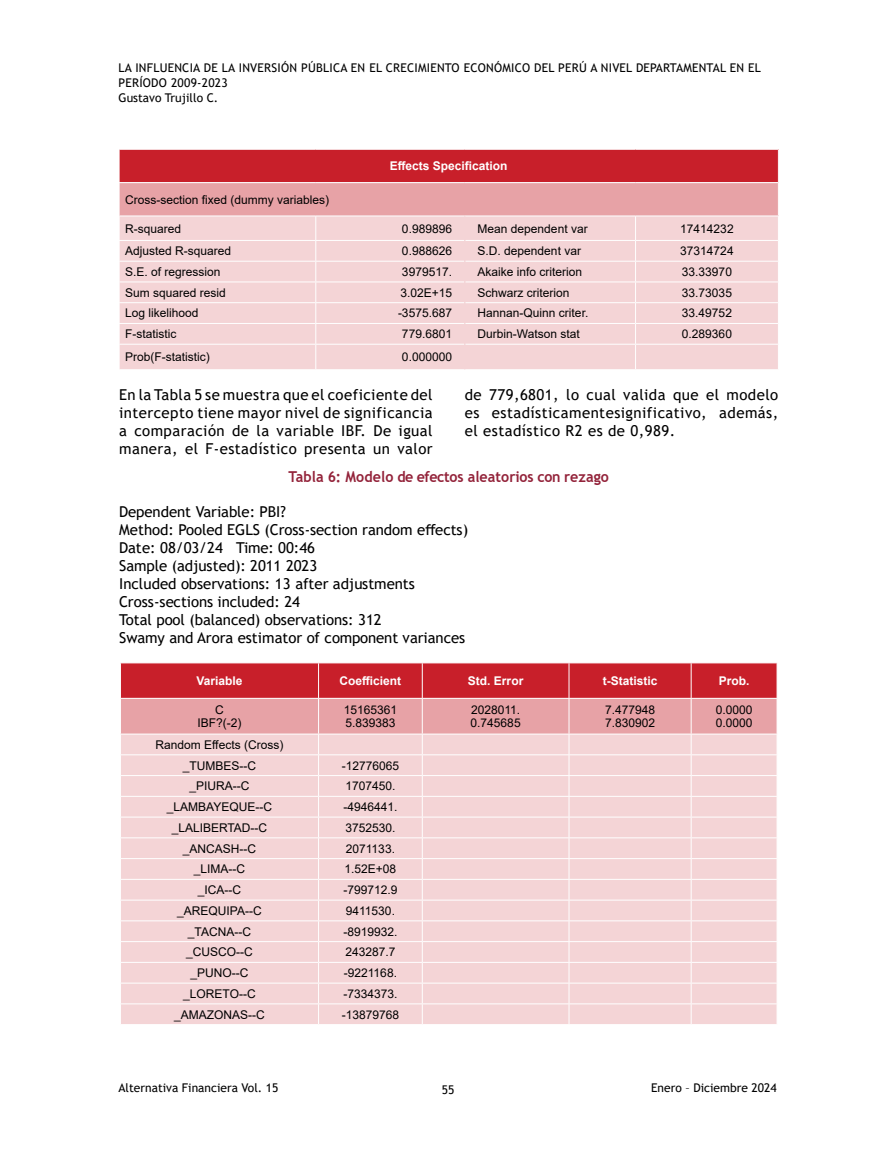
<style>
.page{position:relative;width:872px;height:1149px;background:#fff}
.page>*{position:absolute;margin:0;border:0;box-sizing:border-box;transform-origin:0 0}
.CUERPO_texto{font:15px/18px "Trebuchet MS";letter-spacing:-.005em;color:#000;text-align:justify}
.TÍTULO-TABLA{font:700 15px "Trebuchet MS";color:#93233a;scale:.95 1}
.TABLA-TEXTO{font:12px "Arial";color:#000}
.t1{font:12px/15px "Trebuchet MS";letter-spacing:.02em;color:#000}
.TABLA_TEXTO_9_espaci{font:12px "Arial";color:#000}
.TABLA-TEXTO-2{font:700 12px "Arial";color:#fff}
.t2{font:12px "Trebuchet MS";color:#000}
</style>
<div class="page">
<div style="left:119px;top:149px;width:659px;height:33px;background:#c81f2a"></div>
<div style="left:119px;top:182px;width:659px;height:34px;background:#e7a2a6"></div>
<div style="left:120px;top:216px;width:658px;height:153px;background:#f4d4d6"></div>
<hr style="left:119px;top:149px;width:197px;height:1px;background:#fff">
<hr style="left:119px;top:150px;width:1px;height:32px;background:#fff">
<hr style="left:316px;top:149px;width:149px;height:1px;background:#fff">
<hr style="left:465px;top:149px;width:170px;height:1px;background:#fff">
<hr style="left:635px;top:149px;width:143px;height:1px;background:#fff">
<hr style="left:119px;top:182px;width:197px;height:1px;background:#fff">
<hr style="left:119px;top:183px;width:1px;height:32px;background:#fff">
<hr style="left:316px;top:182px;width:149px;height:1px;background:#fff">
<hr style="left:465px;top:182px;width:170px;height:1px;background:#fff">
<hr style="left:635px;top:182px;width:143px;height:1px;background:#fff">
<hr style="left:119px;top:215px;width:197px;height:1px;background:#fff">
<hr style="left:316px;top:215px;width:149px;height:1px;background:#fff">
<hr style="left:465px;top:215px;width:170px;height:1px;background:#fff">
<hr style="left:635px;top:215px;width:143px;height:1px;background:#fff">
<hr style="left:119px;top:240px;width:197px;height:1px;background:#fff">
<hr style="left:316px;top:240px;width:148px;height:1px;background:#fff">
<hr style="left:465px;top:240px;width:170px;height:1px;background:#fff">
<hr style="left:635px;top:240px;width:143px;height:1px;background:#fff">
<hr style="left:119px;top:261px;width:197px;height:1px;background:#fff">
<hr style="left:316px;top:261px;width:148px;height:1px;background:#fff">
<hr style="left:465px;top:261px;width:170px;height:1px;background:#fff">
<hr style="left:635px;top:261px;width:143px;height:1px;background:#fff">
<hr style="left:119px;top:281px;width:197px;height:1px;background:#fff">
<hr style="left:316px;top:281px;width:148px;height:1px;background:#fff">
<hr style="left:465px;top:281px;width:170px;height:1px;background:#fff">
<hr style="left:635px;top:281px;width:143px;height:1px;background:#fff">
<hr style="left:119px;top:302px;width:197px;height:1px;background:#fff">
<hr style="left:316px;top:302px;width:148px;height:1px;background:#fff">
<hr style="left:465px;top:302px;width:170px;height:1px;background:#fff">
<hr style="left:635px;top:302px;width:143px;height:1px;background:#fff">
<hr style="left:119px;top:323px;width:197px;height:1px;background:#fff">
<hr style="left:316px;top:323px;width:148px;height:1px;background:#fff">
<hr style="left:465px;top:323px;width:170px;height:1px;background:#fff">
<hr style="left:635px;top:323px;width:143px;height:1px;background:#fff">
<hr style="left:119px;top:344px;width:197px;height:1px;background:#fff">
<svg style="left:119px;top:216px;width:1px;height:153px"></svg>
<hr style="left:316px;top:344px;width:148px;height:1px;background:#fff">
<svg style="left:315px;top:216px;width:1px;height:153px"></svg>
<hr style="left:465px;top:344px;width:170px;height:1px;background:#fff">
<hr style="left:635px;top:344px;width:143px;height:1px;background:#fff">
<svg style="left:635px;top:216px;width:1px;height:153px"></svg>
<svg style="left:464px;top:216px;width:1px;height:153px"></svg>
<svg style="left:120px;top:662px;width:657px;height:361px;background:#efc0c3"></svg>
<p class="t1" style="left:119px;top:60px;width:644px">LA INFLUENCIA DE LA INVERSIÓN PÚBLICA EN EL CRECIMIENTO ECONÓMICO DEL PERÚ A NIVEL DEPARTAMENTAL EN EL<br>PERÍODO 2009-2023<br>Gustavo Trujillo C.</p>
<p class="TABLA-TEXTO-2" style="left:390px;top:158px;width:119px">Effects Specification</p>
<p class="TABLA-TEXTO" style="left:125px;top:191px;width:206px">Cross-section fixed (dummy variables)</p>
<p class="TABLA-TEXTO" style="left:125px;top:220px;width:58px">R-squared</p>
<p class="TABLA-TEXTO" style="left:402px;top:220px;width:52px">0.989896</p>
<p class="TABLA-TEXTO" style="left:477px;top:220px;width:112px">Mean dependent var</p>
<p class="TABLA-TEXTO" style="left:680px;top:220px;width:55px">17414232</p>
<p class="TABLA-TEXTO" style="left:125px;top:242px;width:108px">Adjusted R-squared</p>
<p class="TABLA-TEXTO" style="left:402px;top:242px;width:52px">0.988626</p>
<p class="TABLA-TEXTO" style="left:477px;top:242px;width:105px">S.D. dependent var</p>
<p class="TABLA-TEXTO" style="left:680px;top:242px;width:55px">37314724</p>
<p class="TABLA-TEXTO" style="left:125px;top:263px;width:97px">S.E. of regression</p>
<p class="TABLA-TEXTO" style="left:402px;top:263px;width:52px">3979517.</p>
<p class="TABLA-TEXTO" style="left:477px;top:263px;width:106px">Akaike info criterion</p>
<p class="TABLA-TEXTO" style="left:682px;top:263px;width:52px">33.33970</p>
<p class="TABLA-TEXTO" style="left:125px;top:284px;width:102px">Sum squared resid</p>
<p class="TABLA-TEXTO" style="left:400px;top:284px;width:53px">3.02E+15</p>
<p class="TABLA-TEXTO" style="left:477px;top:284px;width:94px">Schwarz criterion</p>
<p class="TABLA-TEXTO" style="left:682px;top:284px;width:52px">33.73035</p>
<p class="TABLA-TEXTO" style="left:125px;top:305px;width:75px">Log likelihood</p>
<p class="TABLA-TEXTO" style="left:398px;top:305px;width:56px">-3575.687</p>
<p class="TABLA-TEXTO" style="left:477px;top:305px;width:112px">Hannan-Quinn criter.</p>
<p class="TABLA-TEXTO" style="left:682px;top:305px;width:52px">33.49752</p>
<p class="TABLA-TEXTO" style="left:125px;top:325px;width:53px">F-statistic</p>
<p class="TABLA-TEXTO" style="left:402px;top:325px;width:52px">779.6801</p>
<p class="TABLA-TEXTO" style="left:477px;top:325px;width:104px">Durbin-Watson stat</p>
<p class="TABLA-TEXTO" style="left:682px;top:325px;width:52px">0.289360</p>
<p class="TABLA-TEXTO" style="left:125px;top:349px;width:86px">Prob(F-statistic)</p>
<p class="TABLA-TEXTO" style="left:402px;top:349px;width:52px">0.000000</p>
<p class="CUERPO_texto" style="left:119px;top:385px;width:315px">En la Tabla 5 se muestra que el coeficiente del intercepto tiene mayor nivel de significancia a comparación de la variable IBF. De igual manera, el F-estadístico presenta un valor</p>
<p class="CUERPO_texto" style="left:465px;top:385px;width:315px">de 779,6801, lo cual valida que el modelo es estadísticamentesignificativo, además, el estadístico R2 es de 0,989.</p>
<p class="TÍTULO-TABLA" style="left:288px;top:467px;width:339px">Tabla 6: Modelo de efectos aleatorios con rezago</p>
<p class="CUERPO_texto" style="left:119px;top:502px;width:168px">Dependent Variable: PBI?</p>
<p class="CUERPO_texto" style="left:119px;top:520px;width:351px">Method: Pooled EGLS (Cross-section random effects)</p>
<p class="CUERPO_texto" style="left:119px;top:538px;width:197px">Date: 08/03/24 Time: 00:46</p>
<p class="CUERPO_texto" style="left:119px;top:556px;width:200px">Sample (adjusted): 2011 2023</p>
<p class="CUERPO_texto" style="left:119px;top:574px;width:297px">Included observations: 13 after adjustments</p>
<p class="CUERPO_texto" style="left:119px;top:592px;width:182px">Cross-sections included: 24</p>
<p class="CUERPO_texto" style="left:119px;top:610px;width:264px">Total pool (balanced) observations: 312</p>
<p class="CUERPO_texto" style="left:119px;top:628px;width:347px">Swamy and Arora estimator of component variances</p>
<p class="TABLA-TEXTO-2" style="left:196px;top:672px;width:48px">Variable</p>
<p class="TABLA-TEXTO-2" style="left:339px;top:672px;width:63px">Coefficient</p>
<p class="TABLA-TEXTO-2" style="left:468px;top:672px;width:57px">Std. Error</p>
<p class="TABLA-TEXTO-2" style="left:603px;top:672px;width:56px">t-Statistic</p>
<p class="TABLA-TEXTO-2" style="left:718px;top:672px;width:32px">Prob.</p>
<p class="TABLA_TEXTO_9_espaci" style="left:215px;top:701px;width:10px">C</p>
<p class="TABLA_TEXTO_9_espaci" style="left:197px;top:714px;width:46px">IBF?(-2)</p>
<p class="TABLA_TEXTO_9_espaci" style="left:344px;top:701px;width:55px">15165361</p>
<p class="TABLA_TEXTO_9_espaci" style="left:345px;top:714px;width:52px">5.839383</p>
<p class="TABLA_TEXTO_9_espaci" style="left:471px;top:701px;width:51px">2028011.</p>
<p class="TABLA_TEXTO_9_espaci" style="left:470px;top:714px;width:52px">0.745685</p>
<p class="TABLA_TEXTO_9_espaci" style="left:605px;top:701px;width:52px">7.477948</p>
<p class="TABLA_TEXTO_9_espaci" style="left:605px;top:714px;width:52px">7.830902</p>
<p class="TABLA_TEXTO_9_espaci" style="left:715px;top:701px;width:38px">0.0000</p>
<p class="TABLA_TEXTO_9_espaci" style="left:715px;top:714px;width:38px">0.0000</p>
<p class="TABLA-TEXTO" style="left:156px;top:736px;width:129px">Random Effects (Cross)</p>
<p class="TABLA-TEXTO" style="left:183px;top:756px;width:75px">_TUMBES--C</p>
<p class="TABLA-TEXTO" style="left:342px;top:756px;width:59px">-12776065</p>
<p class="TABLA-TEXTO" style="left:189px;top:777px;width:61px">_PIURA--C</p>
<p class="TABLA-TEXTO" style="left:345px;top:777px;width:52px">1707450.</p>
<p class="TABLA-TEXTO" style="left:167px;top:798px;width:107px">_LAMBAYEQUE--C</p>
<p class="TABLA-TEXTO" style="left:343px;top:798px;width:56px">-4946441.</p>
<p class="TABLA-TEXTO" style="left:172px;top:819px;width:97px">_LALIBERTAD--C</p>
<p class="TABLA-TEXTO" style="left:345px;top:819px;width:52px">3752530.</p>
<p class="TABLA-TEXTO" style="left:183px;top:839px;width:75px">_ANCASH--C</p>
<p class="TABLA-TEXTO" style="left:346px;top:839px;width:51px">2071133.</p>
<p class="TABLA-TEXTO" style="left:194px;top:860px;width:53px">_LIMA--C</p>
<p class="TABLA-TEXTO" style="left:344px;top:860px;width:53px">1.52E+08</p>
<p class="TABLA-TEXTO" style="left:198px;top:881px;width:45px">_ICA--C</p>
<p class="TABLA-TEXTO" style="left:343px;top:881px;width:56px">-799712.9</p>
<p class="TABLA-TEXTO" style="left:177px;top:902px;width:86px">_AREQUIPA--C</p>
<p class="TABLA-TEXTO" style="left:346px;top:902px;width:51px">9411530.</p>
<p class="TABLA-TEXTO" style="left:188px;top:922px;width:65px">_TACNA--C</p>
<p class="TABLA-TEXTO" style="left:343px;top:922px;width:56px">-8919932.</p>
<p class="TABLA-TEXTO" style="left:186px;top:943px;width:68px">_CUSCO--C</p>
<p class="TABLA-TEXTO" style="left:345px;top:943px;width:52px">243287.7</p>
<p class="TABLA-TEXTO" style="left:190px;top:964px;width:59px">_PUNO--C</p>
<p class="TABLA-TEXTO" style="left:344px;top:964px;width:55px">-9221168.</p>
<p class="TABLA-TEXTO" style="left:183px;top:985px;width:74px">_LORETO--C</p>
<p class="TABLA-TEXTO" style="left:343px;top:985px;width:56px">-7334373.</p>
<p class="TABLA-TEXTO" style="left:174px;top:1005px;width:92px">_AMAZONAS--C</p>
<p class="TABLA-TEXTO" style="left:342px;top:1005px;width:59px">-13879768</p>
<p class="t2" style="left:119px;top:1080px;width:161px">Alternativa Financiera Vol. 15</p>
<p class="t1" style="left:442px;top:1081px;width:14px">55</p>
<p class="t2" style="left:651px;top:1080px;width:127px">Enero – Diciembre 2024</p>
</div>
